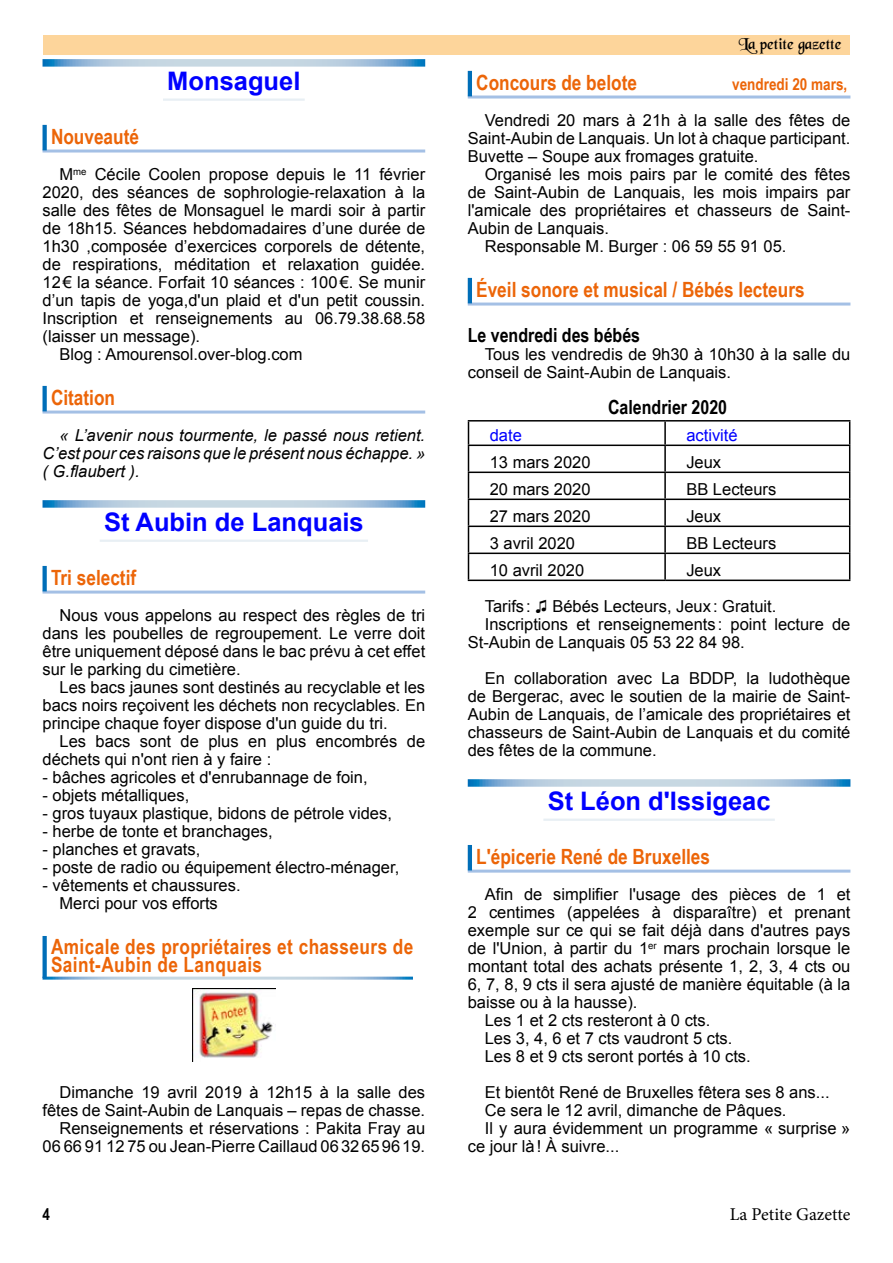
<style>
.page{position:relative;width:893px;height:1263px;background:#fff}
.page>*{position:absolute;margin:0;border:0;box-sizing:border-box;transform-origin:0 0}
.Titre_article_couleu{font:700 25.5px "Arial";color:#00f}
.Intertitre_1_ligne_c{font:700 21px "Arial Narrow";color:#ec6508}
.Intertitre_2_lignes{font:700 21px/18px "Arial Narrow";letter-spacing:.02em;color:#ec6508}
.Intertitre_niveau_2{font:700 19.5px "Arial Narrow";color:#000}
.Texte{font:700 19.5px "Arial Narrow";color:#000}
.t1{font:18px "Minion Pro";color:#000}
.Texte-2{font:16.5px/18px "Arial";color:#000;text-align:justify}
.Liste{font:16.5px "Arial";color:#000}
.Texte-3{font:italic 16.5px/18px "Arial";color:#000;text-align:justify}
.t2{font:16.5px "Black Chancery";color:#000}
.Intertitre_1_ligne_c-2{font:700 16.5px "Arial Narrow";color:#ec6508}
.Texte-4{font:16.5px "Arial";color:#00f}
.t3{font:700 16.5px "Arial Narrow";color:#000}
</style>
<div class="page">
<div style="left:43px;top:35px;width:807px;height:20px;background:#fdd59b"></div>
<svg style="left:43px;top:59px;width:382px;height:8px;background:#a9c7dd"></svg>
<hr style="left:163px;top:99px;width:142px;height:2px;background:#e8eff4">
<hr style="left:43px;top:150px;width:382px;height:3px;background:#a4c0e5">
<svg style="left:43px;top:125px;width:4px;height:25px"></svg>
<hr style="left:43px;top:411px;width:382px;height:3px;background:#a4c0e5">
<svg style="left:43px;top:386px;width:4px;height:25px"></svg>
<svg style="left:43px;top:500px;width:382px;height:8px;background:#a9c7dd"></svg>
<hr style="left:100px;top:540px;width:268px;height:2px;background:#e8eff4">
<hr style="left:43px;top:591px;width:382px;height:3px;background:#a4c0e5">
<svg style="left:43px;top:566px;width:4px;height:25px"></svg>
<svg style="left:43px;top:936px;width:4px;height:42px"></svg>
<img style="left:192px;top:988px;width:83px;height:73px">
<hr style="left:468px;top:96px;width:382px;height:3px;background:#a4c0e5">
<hr style="left:468px;top:71px;width:4px;height:25px;background:#006eb8">
<hr style="left:468px;top:303px;width:382px;height:3px;background:#a4c0e5">
<hr style="left:468px;top:278px;width:4px;height:25px;background:#006eb8">
<svg style="left:468px;top:779px;width:382px;height:8px;background:#a9c7dd"></svg>
<hr style="left:543px;top:819px;width:232px;height:2px;background:#e8eff4">
<hr style="left:468px;top:870px;width:382px;height:3px;background:#a4c0e5">
<hr style="left:468px;top:845px;width:4px;height:25px;background:#006eb8">
<hr style="left:468px;top:420px;width:197px;height:2px;background:#000">
<hr style="left:665px;top:420px;width:185px;height:2px;background:#000">
<hr style="left:664px;top:421px;width:2px;height:24px;background:#000">
<hr style="left:664px;top:446px;width:2px;height:26px;background:#000">
<hr style="left:665px;top:472px;width:185px;height:1px;background:#000">
<hr style="left:664px;top:473px;width:2px;height:26px;background:#000">
<hr style="left:665px;top:499px;width:185px;height:1px;background:#000">
<hr style="left:664px;top:500px;width:2px;height:26px;background:#000">
<hr style="left:665px;top:526px;width:185px;height:1px;background:#000">
<hr style="left:664px;top:527px;width:2px;height:26px;background:#000">
<svg style="left:468px;top:421px;width:197px;height:159px"></svg>
<hr style="left:665px;top:553px;width:185px;height:1px;background:#000">
<hr style="left:664px;top:554px;width:2px;height:26px;background:#000">
<svg style="left:849px;top:421px;width:1px;height:159px"></svg>
<hr style="left:468px;top:580px;width:197px;height:1px;background:#000">
<hr style="left:665px;top:580px;width:185px;height:1px;background:#000">
<hr style="left:468px;top:445px;width:197px;height:1px;background:#000">
<hr style="left:665px;top:445px;width:185px;height:1px;background:#000">
<p class="Titre_article_couleu" style="left:167px;top:64px;width:135px">Monsaguel</p>
<p class="Intertitre_1_ligne_c" style="left:51px;top:121px;width:90px">Nouveauté</p>
<p class="Texte-2" style="left:43px;top:165px;width:384px;text-indent:17px">M<sup>me</sup> Cécile Coolen propose depuis le 11 février 2020, des séances de sophrologie-relaxation à la salle des fêtes de Monsaguel le mardi soir à partir de 18h15. Séances hebdomadaires d’une durée de 1h30 ,composée d’exercices corporels de détente, de respirations, méditation et relaxation guidée.<br>12€ la séance. Forfait 10 séances : 100€. Se munir d’un tapis de yoga,d'un plaid et d'un petit coussin.<br>Inscription et renseignements au 06.79.38.68.58 (laisser un message).</p>
<p class="Texte-2" style="left:60px;top:345px;width:245px">Blog : Amourensol.over-blog.com</p>
<p class="Intertitre_1_ligne_c" style="left:51px;top:382px;width:66px">Citation</p>
<p class="Texte-3" style="left:43px;top:426px;width:384px;text-indent:17px">« L’avenir nous tourmente, le passé nous retient.<br>C’est pour ces raisons que le présent nous échappe. » ( G.flaubert ).</p>
<p class="Titre_article_couleu" style="left:104px;top:505px;width:261px">St Aubin de Lanquais</p>
<p class="Intertitre_1_ligne_c" style="left:51px;top:562px;width:87px">Tri selectif</p>
<p class="Texte-2" style="left:43px;top:606px;width:384px;text-indent:17px">Nous vous appelons au respect des règles de tri dans les poubelles de regroupement. Le verre doit être uniquement déposé dans le bac prévu à cet effet sur le parking du cimetière.</p>
<p class="Texte-2" style="left:43px;top:678px;width:384px;text-indent:17px">Les bacs jaunes sont destinés au recyclable et les bacs noirs reçoivent les déchets non recyclables. En principe chaque foyer dispose d'un guide du tri.</p>
<p class="Texte-2" style="left:43px;top:732px;width:384px;text-indent:17px">Les bacs sont de plus en plus encombrés de déchets qui n'ont rien à y faire :</p>
<p class="Liste" style="left:43px;top:766px;width:327px">- bâches agricoles et d'enrubannage de foin,</p>
<p class="Liste" style="left:43px;top:784px;width:148px">- objets métalliques,</p>
<p class="Liste" style="left:43px;top:802px;width:351px">- gros tuyaux plastique, bidons de pétrole vides,</p>
<p class="Liste" style="left:43px;top:820px;width:232px">- herbe de tonte et branchages,</p>
<p class="Liste" style="left:43px;top:838px;width:159px">- planches et gravats,</p>
<p class="Liste" style="left:43px;top:856px;width:358px">- poste de radio ou équipement électro-ménager,</p>
<p class="Liste" style="left:43px;top:874px;width:200px">- vêtements et chaussures.</p>
<p class="Texte-2" style="left:60px;top:894px;width:160px">Merci pour vos efforts</p>
<p class="Intertitre_2_lignes" style="left:51px;top:937px;width:364px">Amicale des propriétaires et chasseurs de<br>Saint-Aubin de Lanquais</p>
<p class="Texte-2" style="left:43px;top:1083px;width:384px;text-align:right">Dimanche 19 avril 2019 à 12h15 à la salle des fêtes de Saint-Aubin de Lanquais – repas de chasse.</p>
<p class="Texte-2" style="left:43px;top:1119px;width:384px;text-align:right">Renseignements et réservations : Pakita Fray au<br>06 66 91 12 75 ou Jean-Pierre Caillaud 0632659619.</p>
<p class="t2" style="left:739px;top:35px;width:104px">La petite gazette</p>
<p class="Intertitre_1_ligne_c" style="left:476px;top:67px;width:162px">Concours de belote</p>
<p class="Intertitre_1_ligne_c-2" style="left:732px;top:72px;width:117px">vendredi 20 mars,</p>
<p class="Texte-2" style="left:468px;top:111px;width:384px;text-indent:17px">Vendredi 20 mars à 21h à la salle des fêtes de Saint-Aubin de Lanquais. Un lot à chaque participant.<br>Buvette – Soupe aux fromages gratuite.</p>
<p class="Texte-2" style="left:468px;top:165px;width:384px;text-indent:17px">Organisé les mois pairs par le comité des fêtes de Saint-Aubin de Lanquais, les mois impairs par l'amicale des propriétaires et chasseurs de Saint-Aubin de Lanquais.</p>
<p class="Texte-2" style="left:485px;top:237px;width:303px">Responsable M. Burger : 06 59 55 91 05.</p>
<p class="Intertitre_1_ligne_c" style="left:476px;top:274px;width:330px">Éveil sonore et musical / Bébés lecteurs</p>
<p class="Intertitre_niveau_2" style="left:468px;top:320px;width:174px">Le vendredi des bébés</p>
<p class="Texte-2" style="left:468px;top:345px;width:384px;text-indent:17px">Tous les vendredis de 9h30 à 10h30 à la salle du conseil de Saint-Aubin de Lanquais.</p>
<p class="Texte" style="left:608px;top:392px;width:121px">Calendrier 2020</p>
<p class="Texte-4" style="left:490px;top:424px;width:34px">date</p>
<p class="Texte-4" style="left:686px;top:424px;width:53px">activité</p>
<p class="Texte-2" style="left:490px;top:453px;width:102px">13 mars 2020</p>
<p class="Texte-2" style="left:686px;top:453px;width:36px">Jeux</p>
<p class="Texte-2" style="left:490px;top:480px;width:102px">20 mars 2020</p>
<p class="Texte-2" style="left:686px;top:480px;width:91px">BB Lecteurs</p>
<p class="Texte-2" style="left:490px;top:507px;width:102px">27 mars 2020</p>
<p class="Texte-2" style="left:686px;top:507px;width:36px">Jeux</p>
<p class="Texte-2" style="left:490px;top:534px;width:87px">3 avril 2020</p>
<p class="Texte-2" style="left:686px;top:534px;width:91px">BB Lecteurs</p>
<p class="Texte-2" style="left:490px;top:561px;width:96px">10 avril 2020</p>
<p class="Texte-2" style="left:686px;top:561px;width:36px">Jeux</p>
<p class="Texte-2" style="left:485px;top:597px;width:293px">Tarifs : ♫ Bébés Lecteurs, Jeux : Gratuit.</p>
<p class="Texte-2" style="left:468px;top:615px;width:384px;text-indent:17px">Inscriptions et renseignements : point lecture de<br>St-Aubin de Lanquais 05 53 22 84 98.</p>
<p class="Texte-2" style="left:468px;top:669px;width:384px;text-indent:17px">En collaboration avec La BDDP, la ludothèque de Bergerac, avec le soutien de la mairie de Saint-Aubin de Lanquais, de l’amicale des propriétaires et chasseurs de Saint-Aubin de Lanquais et du comité des fêtes de la commune.</p>
<p class="Titre_article_couleu" style="left:548px;top:784px;width:224px">St Léon d'Issigeac</p>
<p class="Intertitre_1_ligne_c" style="left:476px;top:841px;width:235px">L'épicerie René de Bruxelles</p>
<p class="Texte-2" style="left:468px;top:885px;width:384px;text-indent:17px">Afin de simplifier l'usage des pièces de 1 et 2 centimes (appelées à disparaître) et prenant exemple sur ce qui se fait déjà dans d'autres pays de l'Union, à partir du 1<sup>er</sup> mars prochain lorsque le montant total des achats présente 1, 2, 3, 4 cts ou 6, 7, 8, 9 cts il sera ajusté de manière équitable (à la baisse ou à la hausse).</p>
<p class="Texte-2" style="left:485px;top:1011px;width:227px">Les 1 et 2 cts resteront à 0 cts.</p>
<p class="Texte-2" style="left:485px;top:1029px;width:249px">Les 3, 4, 6 et 7 cts vaudront 5 cts.</p>
<p class="Texte-2" style="left:485px;top:1047px;width:267px">Les 8 et 9 cts seront portés à 10 cts.</p>
<p class="Texte-2" style="left:485px;top:1083px;width:346px">Et bientôt René de Bruxelles fêtera ses 8 ans...</p>
<p class="Texte-2" style="left:485px;top:1101px;width:303px">Ce sera le 12 avril, dimanche de Pâques.</p>
<p class="Texte-2" style="left:468px;top:1119px;width:384px;text-indent:17px">Il y aura évidemment un programme « surprise » ce jour là! À suivre...</p>
<p class="t3" style="left:43px;top:1202px;width:9px">4</p>
<p class="t1" style="left:730px;top:1203px;width:122px">La Petite Gazette</p>
</div>
